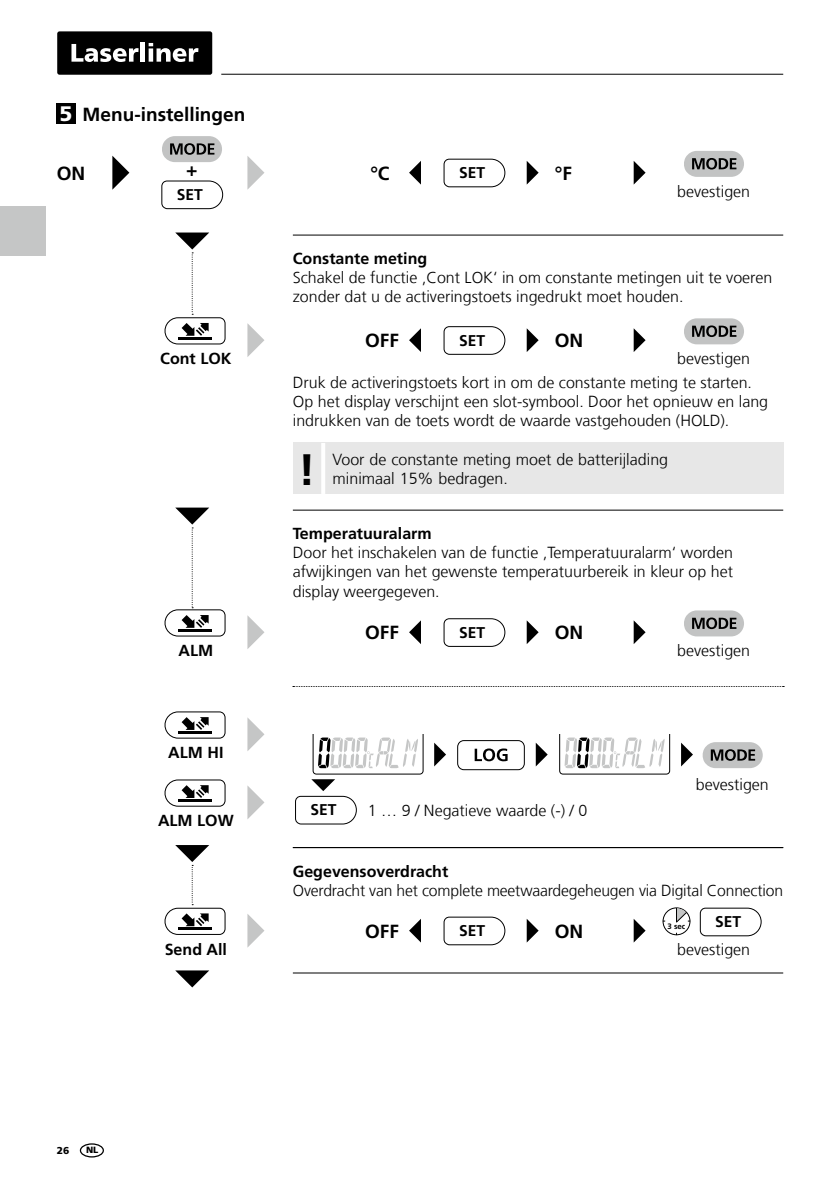
<style>
.page{position:relative;width:840px;height:1191px;background:#fff}
.page>*{position:absolute;margin:0;border:0;box-sizing:border-box;transform-origin:0 0}
.t1{font:700 44px "Frutiger LT Com";color:#000}
.t2{font:900 21px "Frutiger LT Com";color:#fff}
.t3{font:700 19px "Frutiger LT Com";color:#000}
.t4{font:300 16px/19.2px "Frutiger LT Com";color:#000}
.t5{font:700 16px "Frutiger LT Com";color:#000}
.t6{font:700 15.6px "Frutiger LT Com";color:#000}
.t7{font:900 10px "Frutiger LT Com";color:#000}
.t8{font:900 9px "Frutiger LT Com";color:#000}
.t9{font:700 7.8px "Frutiger LT Com";color:#000}
</style>
<div class="page">
<hr style="left:221px;top:74px;width:561px;height:1px;background:#000">
<div style="left:57px;top:31px;width:155px;height:44px;background:#000;border-radius:2px"></div>
<svg style="left:71px;top:44px;width:67px;height:18px"></svg>
<hr style="left:141px;top:43px;width:4px;height:19px;background:#fff">
<svg style="left:148px;top:43px;width:50px;height:19px"></svg>
<div style="left:57px;top:103px;width:19px;height:21px;background:#000"></div>
<svg style="left:112px;top:156px;width:17px;height:34px"></svg>
<svg style="left:162px;top:136px;width:60px;height:26px"></svg>
<svg style="left:161px;top:181px;width:62px;height:28px"></svg>
<svg style="left:247px;top:156px;width:17px;height:34px"></svg>
<svg style="left:526px;top:161px;width:12px;height:24px"></svg>
<svg style="left:409px;top:161px;width:12px;height:24px"></svg>
<svg style="left:443px;top:159px;width:62px;height:28px"></svg>
<svg style="left:633px;top:161px;width:12px;height:24px"></svg>
<svg style="left:684px;top:151px;width:59px;height:26px"></svg>
<svg style="left:526px;top:620px;width:12px;height:24px"></svg>
<svg style="left:409px;top:620px;width:12px;height:24px"></svg>
<svg style="left:443px;top:618px;width:62px;height:28px"></svg>
<svg style="left:247px;top:615px;width:17px;height:34px"></svg>
<hr style="left:293px;top:510px;width:489px;height:1px;background:#000">
<svg style="left:293px;top:686px;width:490px;height:1px"></svg>
<svg style="left:247px;top:717px;width:17px;height:34px"></svg>
<svg style="left:247px;top:785px;width:17px;height:34px"></svg>
<svg style="left:164px;top:711px;width:61px;height:27px"></svg>
<hr style="left:178px;top:731px;width:34px;height:2px;background:#000">
<svg style="left:164px;top:779px;width:61px;height:27px"></svg>
<hr style="left:178px;top:799px;width:34px;height:2px;background:#000">
<svg style="left:164px;top:507px;width:61px;height:129px"></svg>
<svg style="left:633px;top:620px;width:12px;height:24px"></svg>
<svg style="left:684px;top:610px;width:59px;height:26px"></svg>
<svg style="left:559px;top:734px;width:110px;height:40px"></svg>
<svg style="left:295px;top:734px;width:128px;height:90px"></svg>
<svg style="left:434px;top:742px;width:12px;height:24px"></svg>
<svg style="left:535px;top:742px;width:12px;height:24px"></svg>
<div style="left:457px;top:740px;width:67px;height:30px;border:1px solid #000;border-radius:6px"></div>
<svg style="left:474px;top:748px;width:33px;height:13px"></svg>
<svg style="left:681px;top:742px;width:11px;height:24px"></svg>
<svg style="left:702px;top:742px;width:60px;height:26px"></svg>
<svg style="left:526px;top:919px;width:12px;height:23px"></svg>
<svg style="left:409px;top:919px;width:12px;height:23px"></svg>
<svg style="left:443px;top:917px;width:62px;height:28px"></svg>
<svg style="left:699px;top:908px;width:61px;height:28px"></svg>
<svg style="left:247px;top:914px;width:17px;height:33px"></svg>
<svg style="left:633px;top:919px;width:12px;height:23px"></svg>
<hr style="left:293px;top:847px;width:489px;height:1px;background:#000">
<hr style="left:293px;top:972px;width:489px;height:1px;background:#000">
<div style="left:662px;top:907px;width:28px;height:28px;border:1px solid #000;border-radius:50%"></div>
<svg style="left:675px;top:908px;width:14px;height:14px"></svg>
<svg style="left:164px;top:845px;width:61px;height:89px"></svg>
<svg style="left:175px;top:970px;width:34px;height:17px"></svg>
<svg style="left:526px;top:328px;width:12px;height:24px"></svg>
<svg style="left:409px;top:328px;width:12px;height:24px"></svg>
<svg style="left:443px;top:326px;width:62px;height:28px"></svg>
<svg style="left:247px;top:323px;width:17px;height:34px"></svg>
<hr style="left:293px;top:235px;width:489px;height:1px;background:#000">
<svg style="left:164px;top:232px;width:61px;height:112px"></svg>
<svg style="left:633px;top:328px;width:12px;height:24px"></svg>
<svg style="left:684px;top:318px;width:59px;height:26px"></svg>
<div style="left:293px;top:443px;width:489px;height:51px;background:#e7e7e7"></div>
<hr style="left:321px;top:443px;width:4px;height:51px;background:#fff">
<div style="left:80px;top:1143px;width:24px;height:14px;border:1px solid #000;border-radius:50%"></div>
<div style="left:0;top:206px;width:45px;height:50px;background:#c5c6c6"></div>
<h2 class="t2" style="left:59px;top:101px;width:14px">5</h2>
<p class="t3" style="left:83px;top:103px;width:164px">Menu-instellingen</p>
<p class="t3" style="left:57px;top:162px;width:30px">ON</p>
<p class="t3" style="left:186px;top:158px;width:13px">+</p>
<p class="t3" style="left:370px;top:162px;width:21px">°C</p>
<p class="t6" style="left:458px;top:163px;width:27px">SET</p>
<p class="t3" style="left:554px;top:162px;width:19px">°F</p>
<p class="t6" style="left:177px;top:185px;width:27px">SET</p>
<p class="t4" style="left:676px;top:182px;width:74px">bevestigen</p>
<p class="t5" style="left:293px;top:249px;width:136px">Constante meting</p>
<p class="t4" style="left:293px;top:268px;width:480px">Schakel de functie ‚Cont LOK‘ in om constante metingen uit te voeren zonder dat u de activeringstoets ingedrukt moet houden.</p>
<p class="t5" style="left:160px;top:349px;width:73px">Cont LOK</p>
<p class="t5" style="left:178px;top:641px;width:36px">ALM</p>
<p class="t5" style="left:168px;top:743px;width:57px">ALM HI</p>
<p class="t5" style="left:158px;top:811px;width:77px">ALM LOW</p>
<p class="t5" style="left:165px;top:939px;width:64px">Send All</p>
<p class="t3" style="left:365px;top:329px;width:35px">OFF</p>
<p class="t3" style="left:554px;top:329px;width:30px">ON</p>
<p class="t6" style="left:458px;top:331px;width:27px">SET</p>
<p class="t4" style="left:676px;top:349px;width:74px">bevestigen</p>
<p class="t4" style="left:293px;top:373px;width:476px">Druk de activeringstoets kort in om de constante meting te starten.<br>Op het display verschijnt een slot-symbool. Door het opnieuw en lang indrukken van de toets wordt de waarde vastgehouden (HOLD).</p>
<h1 class="t1" style="left:298px;top:444px;width:19px">!</h1>
<p class="t4" style="left:332px;top:450px;width:337px">Voor de constante meting moet de batterijlading</p>
<p class="t4" style="left:332px;top:469px;width:177px">minimaal 15% bedragen.</p>
<p class="t5" style="left:293px;top:524px;width:140px">Temperatuuralarm</p>
<p class="t4" style="left:293px;top:543px;width:441px;text-align:justify">Door het inschakelen van de functie ‚Temperatuuralarm‘ worden afwijkingen van het gewenste temperatuurbereik in kleur op het display weergegeven.</p>
<p class="t3" style="left:365px;top:621px;width:35px">OFF</p>
<p class="t3" style="left:554px;top:621px;width:30px">ON</p>
<p class="t6" style="left:458px;top:623px;width:27px">SET</p>
<p class="t6" style="left:310px;top:800px;width:27px">SET</p>
<p class="t4" style="left:367px;top:801px;width:221px">1 … 9 / Negatieve waarde (-) / 0</p>
<p class="t4" style="left:676px;top:641px;width:74px">bevestigen</p>
<p class="t4" style="left:695px;top:775px;width:74px">bevestigen</p>
<p class="t5" style="left:293px;top:862px;width:157px">Gegevensoverdracht</p>
<p class="t4" style="left:293px;top:881px;width:491px">Overdracht van het complete meetwaardegeheugen via Digital Connection</p>
<p class="t3" style="left:365px;top:920px;width:35px">OFF</p>
<p class="t3" style="left:554px;top:920px;width:30px">ON</p>
<p class="t6" style="left:458px;top:921px;width:27px">SET</p>
<p class="t9" style="left:667px;top:921px;width:19px">3 sec</p>
<p class="t6" style="left:714px;top:912px;width:27px">SET</p>
<p class="t4" style="left:676px;top:939px;width:74px">bevestigen</p>
<p class="t7" style="left:57px;top:1144px;width:14px">26</p>
<p class="t8" style="left:86px;top:1144px;width:14px">NL</p>
</div>
